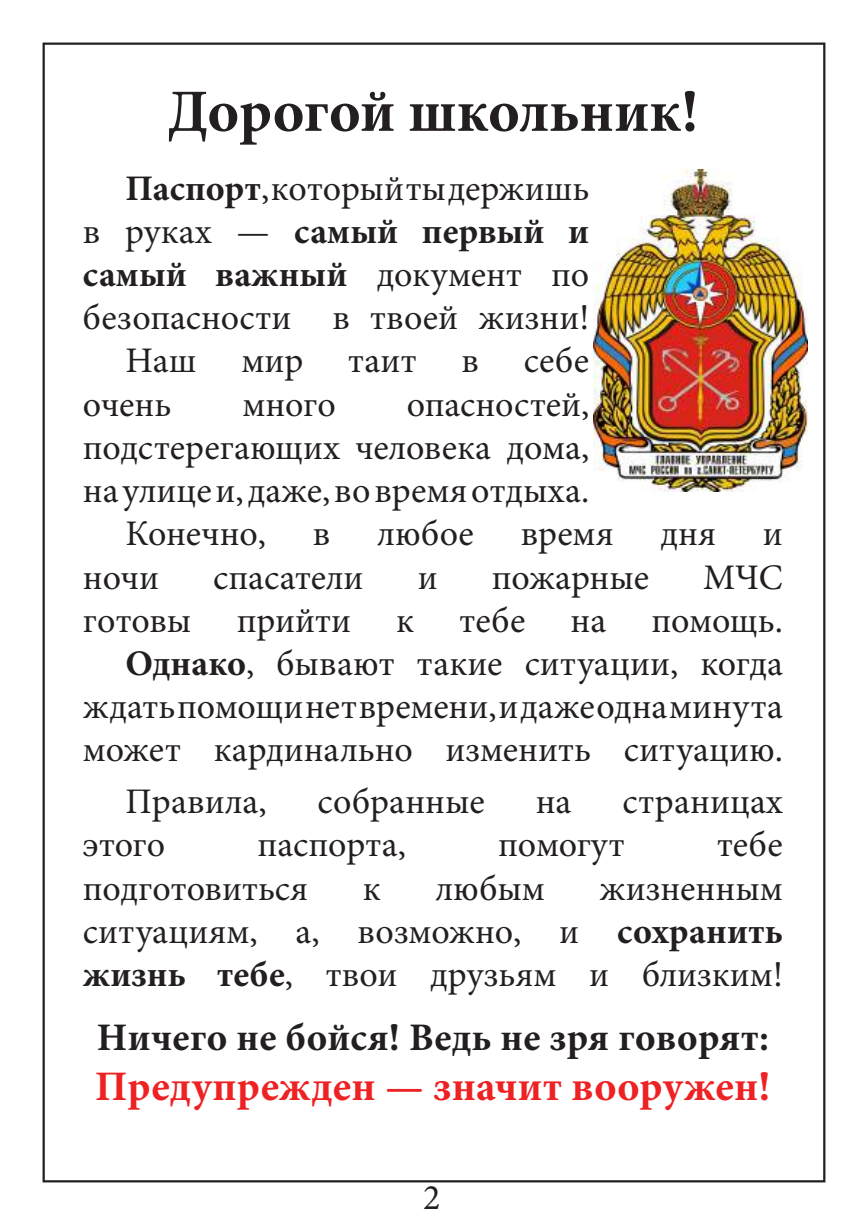
<style>
.page{position:relative;width:868px;height:1225px;background:#fff}
.page>*{position:absolute;margin:0;border:0;box-sizing:border-box;transform-origin:0 0}
.t1{font:700 60px "Minion Pro";color:#231f20}
.t2{font:700 42px "Minion Pro";letter-spacing:.005em;color:#ee2123}
.t3{font:700 39px "Minion Pro";letter-spacing:.01em;color:#231f20}
.t4{font:36px/43.2px "Minion Pro";color:#231f20;text-align:right}
.t5{font:700 36px "Minion Pro";color:#231f20}
.s1{font-weight:700}
.s2{font-weight:400}
</style>
<div class="page">
<img style="left:593px;top:170px;width:214px;height:321px">
<h1 class="t1" style="left:167px;top:69px;width:532px">Дорогой школьник!</h1>
<p class="t4" style="left:125px;top:167px;width:465px"><span class="s1">Паспорт</span>, который ты держишь</p>
<p class="t5" style="left:83px;top:206px;width:507px"><span class="s2">в руках —</span> самый первый и</p>
<p class="t5" style="left:83px;top:249px;width:508px">самый важный <span class="s2">документ по</span></p>
<p class="t4" style="left:83px;top:296px;width:507px">безопасности в твоей жизни!</p>
<p class="t4" style="left:125px;top:339px;width:465px">Наш мир таит в себе</p>
<p class="t4" style="left:83px;top:383px;width:90px">очень</p>
<p class="t4" style="left:242px;top:383px;width:95px">много</p>
<p class="t4" style="left:407px;top:383px;width:184px">опасностей,</p>
<p class="t4" style="left:83px;top:426px;width:508px">подстерегающих человека дома,</p>
<p class="t4" style="left:83px;top:469px;width:507px">на улице и, даже, во время отдыха.</p>
<p class="t4" style="left:125px;top:512px;width:142px">Конечно,</p>
<p class="t4" style="left:313px;top:512px;width:19px">в</p>
<p class="t4" style="left:377px;top:512px;width:98px">любое</p>
<p class="t4" style="left:520px;top:512px;width:94px">время</p>
<p class="t4" style="left:660px;top:512px;width:57px">дня</p>
<p class="t4" style="left:762px;top:512px;width:21px">и</p>
<p class="t4" style="left:83px;top:555px;width:78px">ночи</p>
<p class="t4" style="left:213px;top:555px;width:152px">спасатели</p>
<p class="t4" style="left:417px;top:555px;width:21px">и</p>
<p class="t4" style="left:492px;top:555px;width:158px">пожарные</p>
<p class="t4" style="left:703px;top:555px;width:81px">МЧС</p>
<p class="t4" style="left:83px;top:599px;width:110px">готовы</p>
<p class="t4" style="left:237px;top:599px;width:116px">прийти</p>
<p class="t4" style="left:396px;top:599px;width:19px">к</p>
<p class="t4" style="left:459px;top:599px;width:67px">тебе</p>
<p class="t4" style="left:570px;top:599px;width:37px">на</p>
<p class="t4" style="left:83px;top:599px;width:701px">помощь.<br><span class="s1">Однако</span>, бывают такие ситуации, когда ждать помощи нет времени, и даже одна минута может кардинально изменить ситуацию.</p>
<p class="t4" style="left:125px;top:780px;width:142px">Правила,</p>
<p class="t4" style="left:317px;top:780px;width:169px">собранные</p>
<p class="t4" style="left:536px;top:780px;width:37px">на</p>
<p class="t4" style="left:622px;top:780px;width:162px">страницах</p>
<p class="t4" style="left:83px;top:823px;width:84px">этого</p>
<p class="t4" style="left:257px;top:823px;width:150px">паспорта,</p>
<p class="t4" style="left:498px;top:823px;width:128px">помогут</p>
<p class="t4" style="left:717px;top:823px;width:67px">тебе</p>
<p class="t4" style="left:83px;top:866px;width:227px">подготовиться</p>
<p class="t4" style="left:363px;top:866px;width:19px">к</p>
<p class="t4" style="left:435px;top:866px;width:111px">любым</p>
<p class="t4" style="left:83px;top:866px;width:701px;text-align:justify;text-indent:516px">жизненным ситуациям, а, возможно, и <span class="s1">сохранить жизнь тебе</span>, твои друзьям и близким!</p>
<p class="t3" style="left:97px;top:1009px;width:673px">Ничего не бойся! Ведь не зря говорят:</p>
<p class="t2" style="left:95px;top:1057px;width:676px">Предупрежден — значит вооружен!</p>
<p class="t4" style="left:423px;top:1175px;width:19px">2</p>
</div>
